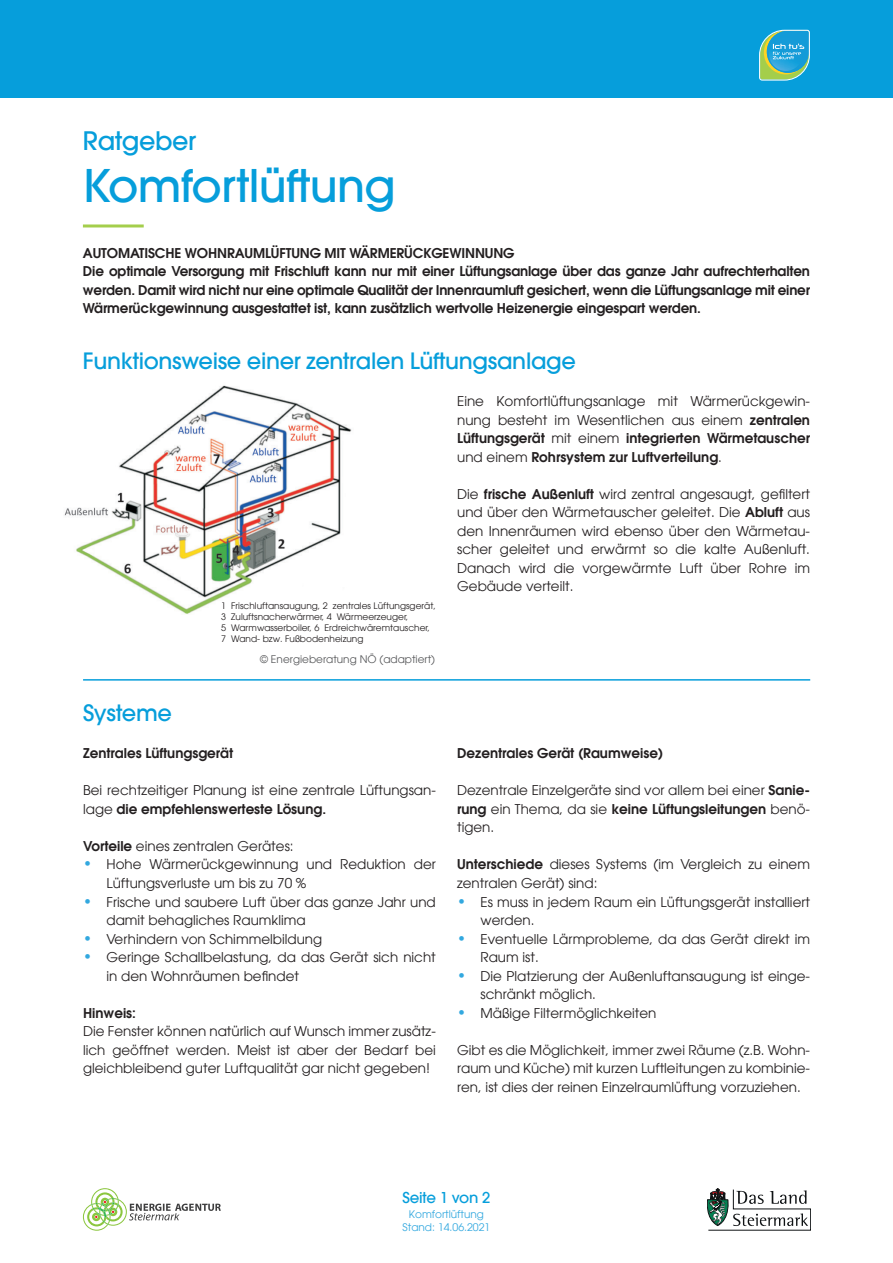
<style>
.page{position:relative;width:893px;height:1263px;background:#fff}
.page>*{position:absolute;margin:0;border:0;box-sizing:border-box;transform-origin:0 0}
.t1{font:500 45px "Avant Garde LT";letter-spacing:-.015em;color:#069edb}
.t2{font:500 25.5px "Avant Garde LT";letter-spacing:-.015em;color:#069edb}
.t3{font:500 22.5px "Avant Garde LT";letter-spacing:-.015em;color:#069edb}
.t4{font:500 15px "Avant Garde LT";letter-spacing:-.015em;color:#069edb}
.t5{font:13.5px/18.6px "Avant Garde LT";color:#231f20}
.t6{font:600 13.5px/18.6px "Avant Garde LT";letter-spacing:-.01em;color:#231f20}
.t7{font:10.5px/12.6px "Avant Garde LT";color:#32a8df;text-align:center}
.t8{font:10.5px "Avant Garde LT";color:#57585a}
.t9{font:9px/10.8px "Avant Garde LT";color:#231f20}
.s1{font-weight:600}
.s2{font-weight:600;font-size:15px;color:#32a8df}
</style>
<div class="page">
<svg style="left:707px;top:1188px;width:104px;height:42px"></svg>
<svg style="left:83px;top:1188px;width:138px;height:43px"></svg>
<div style="left:0;top:0;width:893px;height:98px;background:#069edb"></div>
<svg style="left:759px;top:30px;width:51px;height:51px"></svg>
<img style="left:64px;top:385px;width:288px;height:229px">
<hr style="left:83px;top:224px;width:61px;height:3px;background:#a4ce4c">
<hr style="left:83px;top:679px;width:727px;height:2px;background:#069edb">
<h2 class="t2" style="left:83px;top:125px;width:115px">Ratgeber</h2>
<h1 class="t1" style="left:83px;top:158px;width:314px">Komfortlüftung</h1>
<p class="t6" style="left:83px;top:243px;width:729px">AUTOMATISCHE WOHNRAUMLÜFTUNG MIT WÄRMERÜCKGEWINNUNG<br>Die optimale Versorgung mit Frischluft kann nur mit einer Lüftungsanlage über das ganze Jahr aufrechterhalten werden. Damit wird nicht nur eine optimale Qualität der Innenraumluft gesichert, wenn die Lüftungsanlage mit einer Wärmerückgewinnung ausgestattet ist, kann zusätzlich wertvolle Heizenergie eingespart werden.</p>
<h3 class="t3" style="left:83px;top:347px;width:495px">Funktionsweise einer zentralen Lüftungsanlage</h3>
<p class="t9" style="left:221px;top:601px;width:216px">1 Frischluftansaugung, 2 zentrales Lüftungsgerät, 3 Zuluftsnacherwärmer, 4 Wärmeerzeuger,<br>5 Warmwasserboiler, 6 Erdreichwäremtauscher, 7 Wand- bzw. Fußbodenheizung</p>
<p class="t8" style="left:260px;top:653px;width:176px">© Energieberatung NÖ (adaptiert)</p>
<h3 class="t3" style="left:83px;top:699px;width:90px">Systeme</h3>
<p class="t6" style="left:83px;top:744px;width:152px">Zentrales Lüftungsgerät</p>
<p class="t5" style="left:83px;top:781px;width:354px">Bei rechtzeitiger Planung ist eine zentrale Lüftungsan&shy;lage <span class="s1">die empfehlenswerteste Lösung.</span></p>
<p class="t5" style="left:83px;top:837px;width:212px"><span class="s1">Vorteile</span> eines zentralen Gerätes:</p>
<p class="t5" style="left:106px;top:855px;width:331px;text-indent:-23px"><span class="s2">•</span> Hohe Wärmerückgewinnung und Reduktion der<br>Lüftungsverluste um bis zu 70 %</p>
<p class="t5" style="left:106px;top:892px;width:331px;text-indent:-23px"><span class="s2">•</span> Frische und saubere Luft über das ganze Jahr und damit behagliches Raumklima</p>
<p class="t5" style="left:83px;top:929px;width:241px"><span class="s2">•</span> Verhindern von Schimmelbildung</p>
<p class="t5" style="left:106px;top:948px;width:331px;text-indent:-23px"><span class="s2">•</span> Geringe Schallbelastung, da das Gerät sich nicht in den Wohnräumen befindet</p>
<p class="t6" style="left:83px;top:1003px;width:54px">Hinweis:</p>
<p class="t5" style="left:83px;top:1022px;width:354px;text-align:justify">Die Fenster können natürlich auf Wunsch immer zusätz&shy;lich geöffnet werden. Meist ist aber der Bedarf bei gleichbleibend guter Luftqualität gar nicht gegeben!</p>
<p class="t5" style="left:457px;top:392px;width:354px;text-align:justify">Eine Komfortlüftungsanlage mit Wärmerückgewin&shy;nung besteht im Wesentlichen aus einem <span class="s1">zentralen Lüftungsgerät</span> mit einem <span class="s1">integrierten Wärmetauscher </span>und einem <span class="s1">Rohrsystem zur Luftverteilung</span>.</p>
<p class="t5" style="left:457px;top:484px;width:354px;text-align:justify">Die <span class="s1">frische Außenluft</span> wird zentral angesaugt, gefiltert und über den Wärmetauscher geleitet. Die <span class="s1">Abluft</span> aus den Innenräumen wird ebenso über den Wärmetau&shy;scher geleitet und erwärmt so die kalte Außenluft.<br>Danach wird die vorgewärmte Luft über Rohre im Gebäude verteilt.</p>
<p class="t6" style="left:457px;top:744px;width:208px">Dezentrales Gerät (Raumweise)</p>
<p class="t5" style="left:457px;top:781px;width:354px;text-align:justify">Dezentrale Einzelgeräte sind vor allem bei einer <span class="s1">Sanie&shy;rung</span> ein Thema, da sie <span class="s1">keine Lüftungsleitungen</span> benö&shy;tigen.</p>
<p class="t5" style="left:457px;top:855px;width:354px"><span class="s1">Unterschiede</span> dieses Systems (im Vergleich zu einem zentralen Gerät) sind:</p>
<p class="t5" style="left:480px;top:892px;width:331px;text-indent:-23px"><span class="s2">•</span> Es muss in jedem Raum ein Lüftungsgerät installiert werden.</p>
<p class="t5" style="left:480px;top:929px;width:331px;text-indent:-23px"><span class="s2">•</span> Eventuelle Lärmprobleme, da das Gerät direkt im<br>Raum ist.</p>
<p class="t5" style="left:480px;top:966px;width:331px;text-indent:-23px"><span class="s2">•</span> Die Platzierung der Außenluftansaugung ist einge&shy;schränkt möglich.</p>
<p class="t5" style="left:457px;top:1003px;width:201px"><span class="s2">•</span> Mäßige Filtermöglichkeiten</p>
<p class="t5" style="left:457px;top:1040px;width:354px;text-align:justify">Gibt es die Möglichkeit, immer zwei Räume (z.B. Wohn&shy;raum und Küche) mit kurzen Luftleitungen zu kombinie&shy;ren, ist dies der reinen Einzelraumlüftung vorzuziehen.</p>
<p class="t4" style="left:402px;top:1188px;width:90px">Seite 1 von 2</p>
<p class="t7" style="left:403px;top:1208px;width:89px">Komfortlüftung<br>Stand: 14.06.2021</p>
</div>
